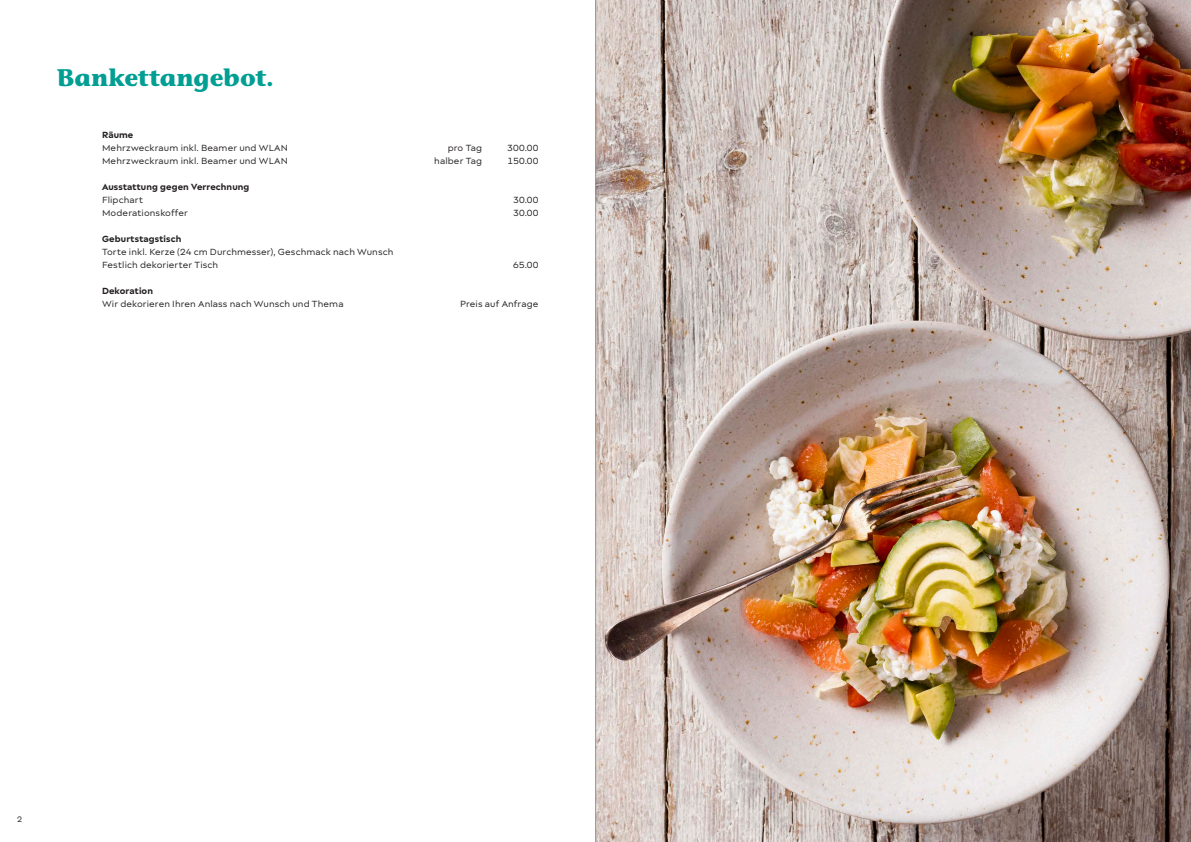
<style>
.page{position:relative;width:1191px;height:842px;background:#fff}
.page>*{position:absolute;margin:0;border:0;box-sizing:border-box;transform-origin:0 0}
.Titel_Innenseite{font:700 24px "Stone Informal ITC Pro";color:#009e93}
.Lauftext{font:9.5px "Matteo";letter-spacing:.01em;color:#231f20}
.Lauftext_Tab{font:9.5px "Matteo";letter-spacing:.01em;color:#231f20}
.Zwischentitel{font:700 9.5px "Matteo";letter-spacing:.01em;color:#231f20}
.t1{font:8.5px "Matteo";color:#231f20}
</style>
<div class="page">
<img style="left:596px;top:0;width:595px;height:842px">
<hr style="left:595px;top:0;width:1px;height:842px;background:#939598">
<p class="Titel_Innenseite" style="left:57px;top:62px;width:218px">Bankettangebot.</p>
<p class="Zwischentitel" style="left:102px;top:129px;width:33px">Räume</p>
<p class="Lauftext_Tab" style="left:102px;top:142px;width:187px">Mehrzweckraum inkl. Beamer und WLAN</p>
<p class="Lauftext_Tab" style="left:448px;top:142px;width:36px">pro Tag</p>
<p class="Lauftext_Tab" style="left:507px;top:142px;width:33px">300.00</p>
<p class="Lauftext_Tab" style="left:102px;top:155px;width:187px">Mehrzweckraum inkl. Beamer und WLAN</p>
<p class="Lauftext_Tab" style="left:434px;top:155px;width:49px">halber Tag</p>
<p class="Lauftext_Tab" style="left:507px;top:155px;width:32px">150.00</p>
<p class="Zwischentitel" style="left:102px;top:181px;width:149px">Ausstattung gegen Verrechnung</p>
<p class="Lauftext" style="left:102px;top:194px;width:42px">Flipchart</p>
<p class="Lauftext" style="left:513px;top:194px;width:27px">30.00</p>
<p class="Lauftext" style="left:102px;top:207px;width:87px">Moderationskoffer</p>
<p class="Lauftext" style="left:513px;top:207px;width:27px">30.00</p>
<p class="Zwischentitel" style="left:102px;top:233px;width:81px">Geburtstagstisch</p>
<p class="Lauftext" style="left:102px;top:246px;width:293px">Torte inkl. Kerze (24 cm Durchmesser), Geschmack nach Wunsch</p>
<p class="Lauftext" style="left:102px;top:259px;width:118px">Festlich dekorierter Tisch</p>
<p class="Lauftext" style="left:513px;top:259px;width:27px">65.00</p>
<p class="Zwischentitel" style="left:102px;top:285px;width:52px">Dekoration</p>
<p class="Lauftext" style="left:102px;top:298px;width:243px">Wir dekorieren Ihren Anlass nach Wunsch und Thema</p>
<p class="Lauftext" style="left:460px;top:298px;width:80px">Preis auf Anfrage</p>
<p class="t1" style="left:17px;top:814px;width:7px">2</p>
</div>
